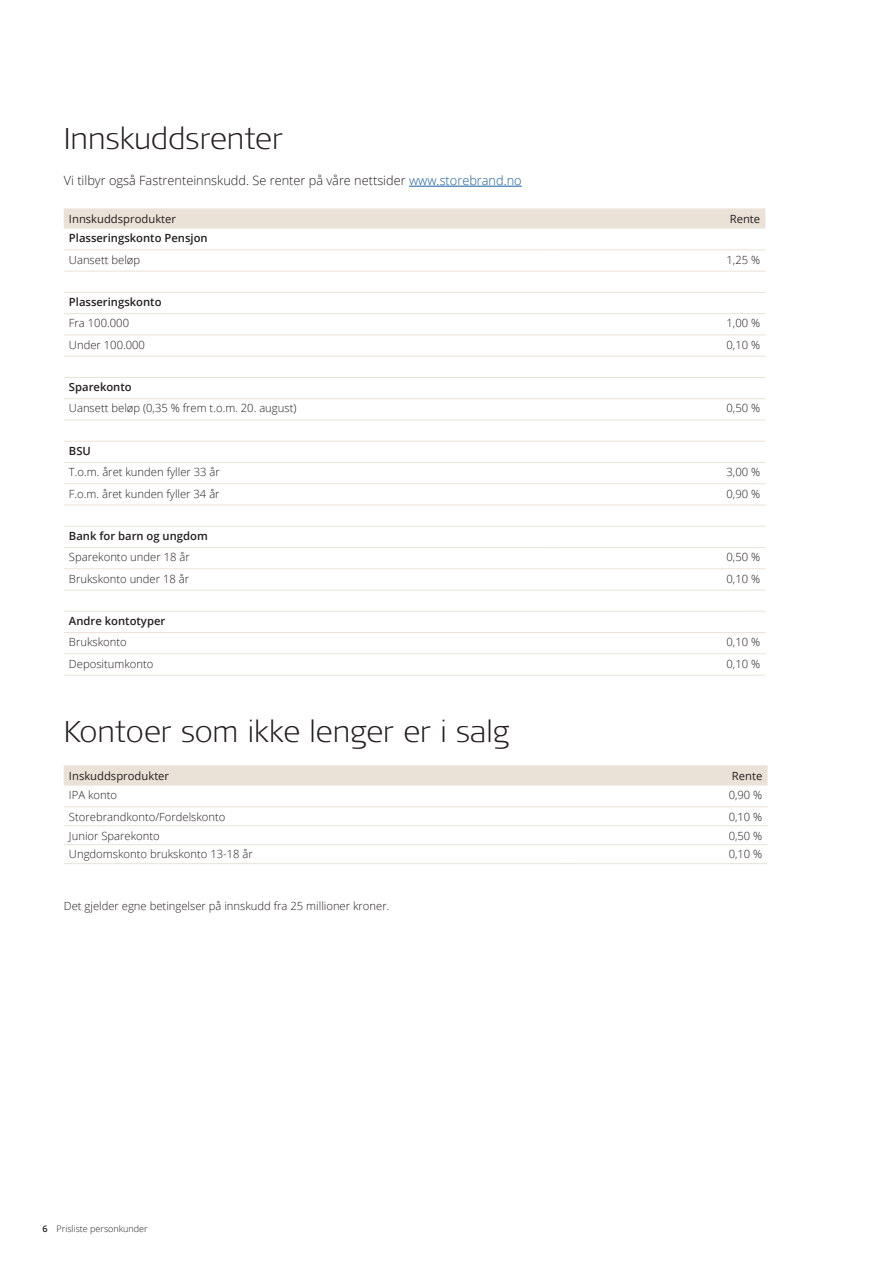
<style>
.page{position:relative;width:893px;height:1263px;background:#fff}
.page>*{position:absolute;margin:0;border:0;box-sizing:border-box;transform-origin:0 0}
.Headinger{font:300 expanded 30px "Signa OT";color:#231f20}
.Prisliste_med_1_rent{font:300 12.75px "Open Sans";color:#231f20}
.tekst_til_stjerne{font:300 11.25px "Open Sans";color:#231f20}
.brødtekst{font:300 11.25px "Open Sans";color:#231f20}
.tekst_til_stjerne-2{font:600 11.25px "Open Sans";color:#231f20}
.brødtekst-2{font:11.25px "Open Sans";color:#231f20}
.brødtekst-3{font:600 11.25px "Open Sans";color:#231f20}
.t1{font:300 9px "Open Sans";color:#231f20}
.s1{color:#175d9e}
.s2{font-weight:600}
</style>
<div class="page">
<hr style="left:409px;top:186px;width:113px;height:1px;background:#175d9e">
<svg style="left:64px;top:208px;width:701px;height:21px;background:#ebe3d8"></svg>
<hr style="left:64px;top:250px;width:495px;height:1px;background:#ebe2d7">
<hr style="left:559px;top:250px;width:206px;height:1px;background:#ebe2d7">
<hr style="left:64px;top:271px;width:495px;height:1px;background:#ebe2d7">
<hr style="left:559px;top:271px;width:206px;height:1px;background:#ebe2d7">
<hr style="left:64px;top:292px;width:495px;height:1px;background:#ebe2d7">
<hr style="left:559px;top:292px;width:206px;height:1px;background:#ebe2d7">
<hr style="left:64px;top:313px;width:495px;height:1px;background:#ebe2d7">
<hr style="left:559px;top:313px;width:206px;height:1px;background:#ebe2d7">
<hr style="left:64px;top:335px;width:495px;height:1px;background:#ebe2d7">
<hr style="left:559px;top:335px;width:206px;height:1px;background:#ebe2d7">
<hr style="left:64px;top:356px;width:495px;height:1px;background:#ebe2d7">
<hr style="left:559px;top:356px;width:206px;height:1px;background:#ebe2d7">
<hr style="left:64px;top:377px;width:495px;height:1px;background:#ebe2d7">
<hr style="left:559px;top:377px;width:206px;height:1px;background:#ebe2d7">
<hr style="left:64px;top:398px;width:495px;height:1px;background:#ebe2d7">
<hr style="left:559px;top:398px;width:206px;height:1px;background:#ebe2d7">
<hr style="left:64px;top:420px;width:495px;height:1px;background:#ebe2d7">
<hr style="left:559px;top:420px;width:206px;height:1px;background:#ebe2d7">
<hr style="left:64px;top:441px;width:495px;height:1px;background:#ebe2d7">
<hr style="left:559px;top:441px;width:206px;height:1px;background:#ebe2d7">
<hr style="left:64px;top:462px;width:495px;height:1px;background:#ebe2d7">
<hr style="left:559px;top:462px;width:206px;height:1px;background:#ebe2d7">
<hr style="left:64px;top:483px;width:495px;height:1px;background:#ebe2d7">
<hr style="left:559px;top:483px;width:206px;height:1px;background:#ebe2d7">
<hr style="left:64px;top:505px;width:495px;height:1px;background:#ebe2d7">
<hr style="left:559px;top:505px;width:206px;height:1px;background:#ebe2d7">
<hr style="left:64px;top:526px;width:495px;height:1px;background:#ebe2d7">
<hr style="left:559px;top:526px;width:206px;height:1px;background:#ebe2d7">
<hr style="left:64px;top:547px;width:495px;height:1px;background:#ebe2d7">
<hr style="left:559px;top:547px;width:206px;height:1px;background:#ebe2d7">
<hr style="left:64px;top:568px;width:495px;height:1px;background:#ebe2d7">
<hr style="left:559px;top:568px;width:206px;height:1px;background:#ebe2d7">
<hr style="left:64px;top:590px;width:495px;height:1px;background:#ebe2d7">
<hr style="left:559px;top:590px;width:206px;height:1px;background:#ebe2d7">
<hr style="left:64px;top:611px;width:495px;height:1px;background:#ebe2d7">
<hr style="left:559px;top:611px;width:206px;height:1px;background:#ebe2d7">
<hr style="left:64px;top:632px;width:495px;height:1px;background:#ebe2d7">
<hr style="left:559px;top:632px;width:206px;height:1px;background:#ebe2d7">
<hr style="left:64px;top:654px;width:495px;height:1px;background:#ebe2d7">
<hr style="left:559px;top:654px;width:206px;height:1px;background:#ebe2d7">
<hr style="left:64px;top:675px;width:495px;height:1px;background:#ebe2d7">
<hr style="left:559px;top:675px;width:206px;height:1px;background:#ebe2d7">
<div style="left:64px;top:765px;width:703px;height:20px;background:#ebe2d7"></div>
<hr style="left:64px;top:806px;width:499px;height:1px;background:#ebe2d7">
<hr style="left:563px;top:806px;width:204px;height:1px;background:#ebe2d7">
<hr style="left:64px;top:825px;width:499px;height:1px;background:#ebe2d7">
<hr style="left:563px;top:825px;width:204px;height:1px;background:#ebe2d7">
<hr style="left:64px;top:844px;width:499px;height:1px;background:#ebe2d7">
<hr style="left:563px;top:844px;width:204px;height:1px;background:#ebe2d7">
<hr style="left:64px;top:863px;width:499px;height:1px;background:#ebe2d7">
<hr style="left:563px;top:863px;width:204px;height:1px;background:#ebe2d7">
<p class="Headinger" style="left:64px;top:121px;width:221px">Innskuddsrenter</p>
<p class="Prisliste_med_1_rent" style="left:64px;top:172px;width:459px">Vi tilbyr også Fastrenteinnskudd. Se renter på våre nettsider <span class="s1">www.storebrand.no</span></p>
<p class="brødtekst-2" style="left:69px;top:212px;width:109px">Innskuddsprodukter</p>
<p class="brødtekst-2" style="left:730px;top:212px;width:32px">Rente</p>
<p class="brødtekst-3" style="left:69px;top:231px;width:140px">Plasseringskonto Pensjon</p>
<p class="brødtekst" style="left:69px;top:252px;width:73px">Uansett beløp</p>
<p class="tekst_til_stjerne" style="left:726px;top:252px;width:35px">1,25 %</p>
<p class="brødtekst-3" style="left:69px;top:294px;width:94px">Plasseringskonto</p>
<p class="brødtekst" style="left:69px;top:316px;width:62px">Fra 100.000</p>
<p class="tekst_til_stjerne" style="left:726px;top:316px;width:35px">1,00 %</p>
<p class="brødtekst" style="left:69px;top:337px;width:78px">Under 100.000</p>
<p class="tekst_til_stjerne" style="left:726px;top:337px;width:35px">0,10 %</p>
<p class="tekst_til_stjerne-2" style="left:69px;top:379px;width:64px">Sparekonto</p>
<p class="tekst_til_stjerne" style="left:69px;top:401px;width:229px">Uansett beløp (0,35 % frem t.o.m. 20. august)</p>
<p class="tekst_til_stjerne" style="left:726px;top:401px;width:35px">0,50 %</p>
<p class="tekst_til_stjerne-2" style="left:69px;top:443px;width:23px">BSU</p>
<p class="tekst_til_stjerne" style="left:69px;top:464px;width:152px">T.o.m. året kunden fyller 33 år</p>
<p class="tekst_til_stjerne" style="left:726px;top:464px;width:35px">3,00 %</p>
<p class="tekst_til_stjerne" style="left:69px;top:486px;width:152px">F.o.m. året kunden fyller 34 år</p>
<p class="tekst_til_stjerne" style="left:726px;top:486px;width:35px">0,90 %</p>
<p class="tekst_til_stjerne-2" style="left:69px;top:528px;width:140px">Bank for barn og ungdom</p>
<p class="tekst_til_stjerne" style="left:69px;top:549px;width:122px">Sparekonto under 18 år</p>
<p class="tekst_til_stjerne" style="left:726px;top:549px;width:35px">0,50 %</p>
<p class="tekst_til_stjerne" style="left:69px;top:571px;width:122px">Brukskonto under 18 år</p>
<p class="tekst_til_stjerne" style="left:726px;top:571px;width:35px">0,10 %</p>
<p class="tekst_til_stjerne-2" style="left:69px;top:613px;width:98px">Andre kontotyper</p>
<p class="tekst_til_stjerne" style="left:69px;top:634px;width:59px">Brukskonto</p>
<p class="tekst_til_stjerne" style="left:726px;top:634px;width:35px">0,10 %</p>
<p class="tekst_til_stjerne" style="left:69px;top:656px;width:86px">Depositumkonto</p>
<p class="tekst_til_stjerne" style="left:726px;top:656px;width:35px">0,10 %</p>
<p class="Headinger" style="left:64px;top:714px;width:447px">Kontoer som ikke lenger er i salg</p>
<p class="brødtekst-2" style="left:69px;top:768px;width:102px">Inskuddsprodukter</p>
<p class="brødtekst-2" style="left:732px;top:768px;width:32px">Rente</p>
<p class="brødtekst" style="left:69px;top:787px;width:50px">IPA konto</p>
<p class="brødtekst" style="left:729px;top:787px;width:35px">0,90 %</p>
<p class="brødtekst" style="left:69px;top:809px;width:158px">Storebrandkonto/Fordelskonto</p>
<p class="brødtekst" style="left:729px;top:809px;width:35px">0,10 %</p>
<p class="tekst_til_stjerne" style="left:69px;top:828px;width:92px">Junior Sparekonto</p>
<p class="tekst_til_stjerne" style="left:729px;top:828px;width:35px">0,50 %</p>
<p class="tekst_til_stjerne" style="left:69px;top:847px;width:185px">Ungdomskonto brukskonto 13-18 år</p>
<p class="tekst_til_stjerne" style="left:729px;top:847px;width:35px">0,10 %</p>
<p class="tekst_til_stjerne" style="left:64px;top:898px;width:327px">Det gjelder egne betingelser på innskudd fra 25 millioner kroner.</p>
<p class="t1" style="left:43px;top:1222px;width:107px"><span class="s2">6</span> Prisliste personkunder</p>
</div>
